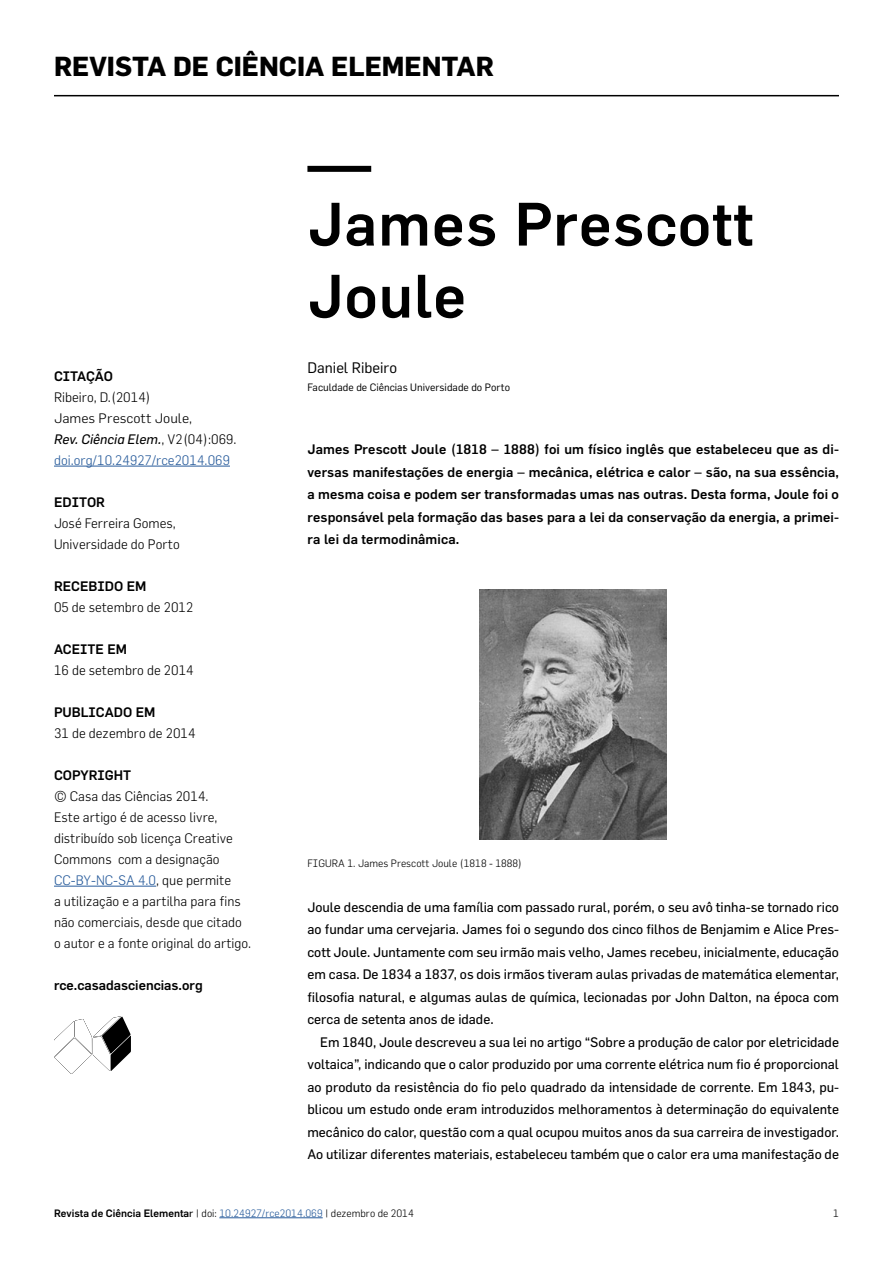
<style>
.page{position:relative;width:893px;height:1263px;background:#fff}
.page>*{position:absolute;margin:0;border:0;box-sizing:border-box;transform-origin:0 0}
.t1{font:500 60px/72px "Flama";letter-spacing:.02em;color:#000}
.t2{font:700 27px "Flama";color:#000}
.t3{font:15px "Flama";color:#000}
.t4{font:13.5px/22.5px "Flama";color:#000;text-align:justify}
.t5{font:300 13.5px/21px "Flama";color:#000}
.t6{font:500 13.5px/22.5px "Flama";color:#000;text-align:justify}
.t7{font:500 10.5px "Flama";color:#000}
.t8{font:300 10.5px "Flama";color:#000}
.t9{font:10.5px "Flama";color:#000}
.s1{font-weight:400;font-style:italic}
.s2{color:#275b9b}
.s3{font-weight:400}
.s4{font-weight:300}
.s5{font-weight:300;color:#275b9b}
</style>
<div class="page">
<hr style="left:54px;top:95px;width:785px;height:1px;background:#000">
<hr style="left:219px;top:1217px;width:104px;height:1px;background:#275b9b">
<div style="left:307px;top:166px;width:64px;height:6px;background:#000"></div>
<img style="left:479px;top:589px;width:188px;height:251px">
<hr style="left:54px;top:466px;width:176px;height:1px;background:#275b9b">
<hr style="left:54px;top:886px;width:102px;height:1px;background:#275b9b">
<svg style="left:54px;top:1016px;width:77px;height:58px"></svg>
<h2 class="t2" style="left:54px;top:50px;width:441px">REVISTA DE CIÊNCIA ELEMENTAR</h2>
<p class="t6" style="left:54px;top:364px;width:60px">CITAÇÃO</p>
<p class="t5" style="left:54px;top:386px;width:184px">Ribeiro, D.(2014)<br>James Prescott Joule,<br><span class="s1">Rev. Ciência Elem.</span>, V2(04):069. <span class="s2">doi.org/10.24927/rce2014.069</span></p>
<p class="t6" style="left:54px;top:490px;width:53px">EDITOR</p>
<p class="t5" style="left:54px;top:512px;width:127px">José Ferreira Gomes,<br>Universidade do Porto</p>
<p class="t6" style="left:54px;top:574px;width:94px">RECEBIDO EM</p>
<p class="t5" style="left:54px;top:596px;width:141px">05 de setembro de 2012</p>
<p class="t6" style="left:54px;top:637px;width:75px">ACEITE EM</p>
<p class="t5" style="left:54px;top:659px;width:141px">16 de setembro de 2014</p>
<p class="t6" style="left:54px;top:700px;width:103px">PUBLICADO EM</p>
<p class="t5" style="left:54px;top:722px;width:143px">31 de dezembro de 2014</p>
<p class="t6" style="left:54px;top:763px;width:79px">COPYRIGHT</p>
<p class="t5" style="left:54px;top:785px;width:199px">© Casa das Ciências 2014.<br>Este artigo é de acesso livre, distribuído sob licença Creative<br>Commons com a designação<br><span class="s2">CC-BY-NC-SA 4.0</span>, que permite<br>a utilização e a partilha para fins não comerciais, desde que citado o autor e a fonte original do artigo.</p>
<p class="t6" style="left:54px;top:973px;width:150px">rce.casadasciencias.org</p>
<h1 class="t1" style="left:307px;top:187px;width:447px">James Prescott<br>Joule</h1>
<p class="t3" style="left:307px;top:359px;width:91px">Daniel Ribeiro</p>
<p class="t9" style="left:307px;top:381px;width:204px">Faculdade de Ciências Universidade do Porto</p>
<p class="t6" style="left:307px;top:438px;width:533px">James Prescott Joule (1818 – 1888) foi um físico inglês que estabeleceu que as di&shy;versas manifestações de energia – mecânica, elétrica e calor – são, na sua essência, a mesma coisa e podem ser transformadas umas nas outras. Desta forma, Joule foi o responsável pela formação das bases para a lei da conservação da energia, a primei&shy;ra lei da termodinâmica.</p>
<p class="t8" style="left:307px;top:856px;width:216px">FIGURA 1. James Prescott Joule (1818 - 1888)</p>
<p class="t4" style="left:307px;top:895px;width:533px">Joule descendia de uma família com passado rural, porém, o seu avô tinha-se tornado rico ao fundar uma cervejaria. James foi o segundo dos cinco filhos de Benjamim e Alice Pres&shy;cott Joule. Juntamente com seu irmão mais velho, James recebeu, inicialmente, educação em casa. De 1834 a 1837, os dois irmãos tiveram aulas privadas de matemática elementar, filosofia natural, e algumas aulas de química, lecionadas por John Dalton, na época com cerca de setenta anos de idade.</p>
<p class="t4" style="left:307px;top:1030px;width:533px;text-indent:13px">Em 1840, Joule descreveu a sua lei no artigo “Sobre a produção de calor por eletricidade voltaica”, indicando que o calor produzido por uma corrente elétrica num fio é proporcional ao produto da resistência do fio pelo quadrado da intensidade de corrente. Em 1843, pu&shy;blicou um estudo onde eram introduzidos melhoramentos à determinação do equivalente mecânico do calor, questão com a qual ocupou muitos anos da sua carreira de investigador.<br>Ao utilizar diferentes materiais, estabeleceu também que o calor era uma manifestação de</p>
<p class="t7" style="left:54px;top:1206px;width:362px">Revista de Ciência Elementa<span class="s3">r</span> <span class="s4">| doi:</span> <span class="s5">10.24927/rce2014.069</span> <span class="s4">| dezembro de 2014</span></p>
<p class="t8" style="left:833px;top:1207px;width:7px">1</p>
</div>
